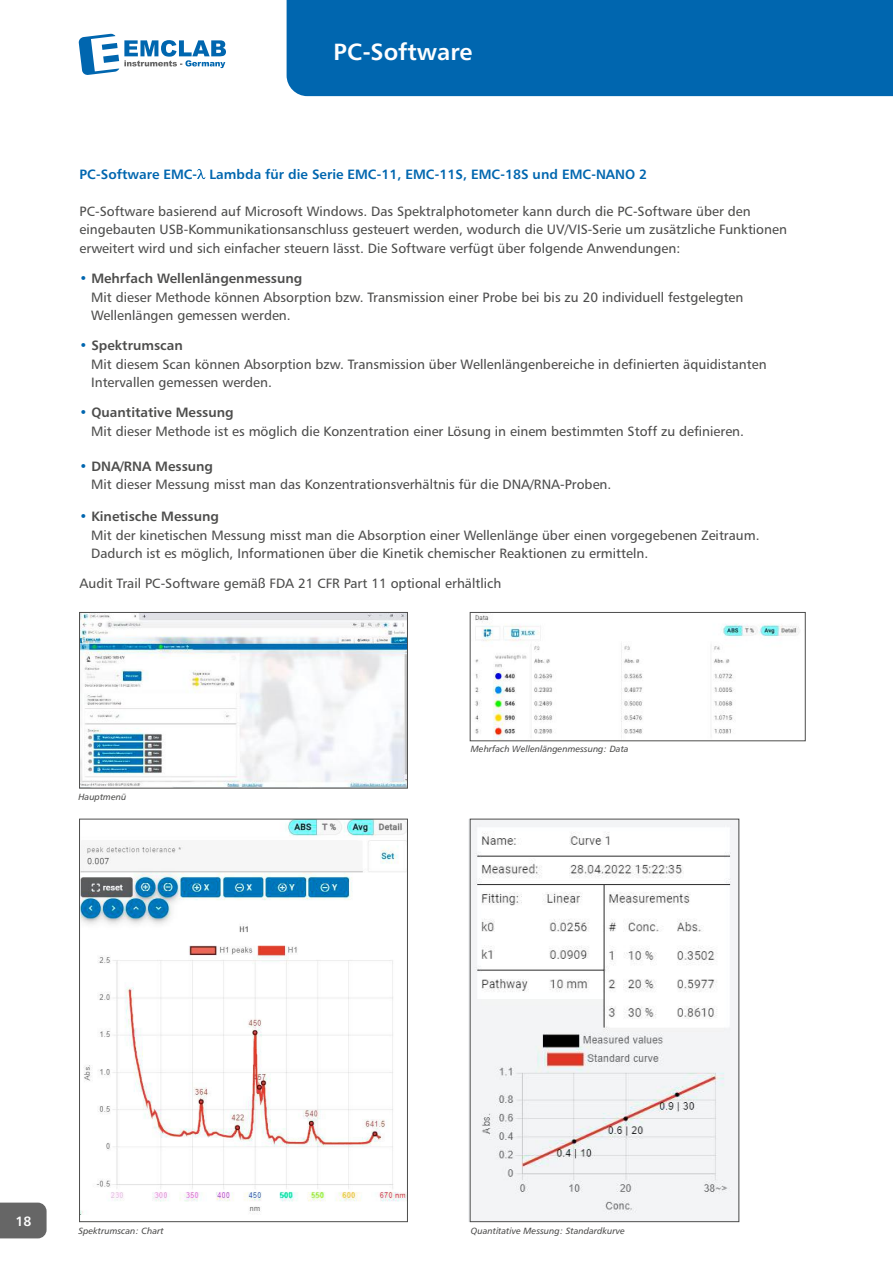
<style>
.page{position:relative;width:893px;height:1263px;background:#fff}
.page>*{position:absolute;margin:0;border:0;box-sizing:border-box;transform-origin:0 0}
.t1{font:23.4px "Humanist 777 BT Bold B";color:#fefefe}
.t2{font:13.5px/18.5px "Humanist 777 BT Roman B";color:#4d4d4c}
.t3{font:13.5px "Humanist 777 BT Bold B";color:#4d4d4c}
.t4{font:13.5px "Humanist 777 BT Bold B";color:#0066af}
.t5{font:13.5px "Humanist 777 BT Bold B";color:#fefefe}
.t6{font:9px "Humanist 777 BT Italic B";color:#4d4d4c}
.s1{font-family:"Humanist 777 BT Roman B";color:#0066af}
</style>
<div class="page">
<div style="left:287px;top:0;width:606px;height:96px;background:#0066af"></div>
<svg style="left:78px;top:34px;width:148px;height:41px"></svg>
<img style="left:81px;top:614px;width:325px;height:172px">
<img style="left:81px;top:821px;width:325px;height:393px">
<img style="left:469px;top:819px;width:268px;height:403px">
<img style="left:475px;top:614px;width:324px;height:125px">
<svg style="left:197px;top:169px;width:8px;height:10px"></svg>
<div style="left:79px;top:612px;width:329px;height:176px;border:1px solid #4d4d4c"></div>
<div style="left:79px;top:819px;width:329px;height:403px;border:1px solid #4d4d4c"></div>
<div style="left:470px;top:819px;width:269px;height:403px;border:1px solid #4d4d4c"></div>
<div style="left:470px;top:612px;width:336px;height:129px;border:1px solid #4d4d4c"></div>
<div style="left:0;top:1202px;width:47px;height:36px;background:#666"></div>
<h1 class="t1" style="left:334px;top:42px;width:140px">PC-Software</h1>
<p class="t4" style="left:80px;top:169px;width:569px">PC-Software EMC- Lambda für die Serie EMC-11, EMC-11S, EMC-18S und EMC-NANO 2</p>
<p class="t2" style="left:80px;top:203px;width:709px">PC-Software basierend auf Microsoft Windows. Das Spektralphotometer kann durch die PC-Software über den eingebauten USB-Kommunikationsanschluss gesteuert werden, wodurch die UV/VIS-Serie um zusätzliche Funktionen erweitert wird und sich einfacher steuern lässt. Die Software verfügt über folgende Anwendungen:</p>
<p class="t3" style="left:80px;top:273px;width:224px"><span class="s1">•</span> Mehrfach Wellenlängenmessung</p>
<p class="t2" style="left:91px;top:289px;width:654px">Mit dieser Methode können Absorption bzw. Transmission einer Probe bei bis zu 20 individuell festgelegten<br>Wellenlängen gemessen werden.</p>
<p class="t3" style="left:80px;top:340px;width:105px"><span class="s1">•</span> Spektrumscan</p>
<p class="t2" style="left:91px;top:356px;width:677px">Mit diesem Scan können Absorption bzw. Transmission über Wellenlängenbereiche in definierten äquidistanten<br>Intervallen gemessen werden.</p>
<p class="t3" style="left:80px;top:407px;width:156px"><span class="s1">•</span> Quantitative Messung</p>
<p class="t2" style="left:91px;top:423px;width:654px">Mit dieser Methode ist es möglich die Konzentration einer Lösung in einem bestimmten Stoff zu definieren.</p>
<p class="t3" style="left:80px;top:460px;width:135px"><span class="s1">•</span> DNA/RNA Messung</p>
<p class="t2" style="left:91px;top:476px;width:522px">Mit dieser Messung misst man das Konzentrationsverhältnis für die DNA/RNA-Proben.</p>
<p class="t3" style="left:80px;top:511px;width:141px"><span class="s1">•</span> Kinetische Messung</p>
<p class="t2" style="left:91px;top:527px;width:670px">Mit der kinetischen Messung misst man die Absorption einer Wellenlänge über einen vorgegebenen Zeitraum.<br>Dadurch ist es möglich, Informationen über die Kinetik chemischer Reaktionen zu ermitteln.</p>
<p class="t2" style="left:80px;top:575px;width:423px">Audit Trail PC-Software gemäß FDA 21 CFR Part 11 optional erhältlich</p>
<p class="t6" style="left:78px;top:793px;width:49px">Hauptmenü</p>
<p class="t6" style="left:471px;top:745px;width:159px">Mehrfach Wellenlängenmessung: Data</p>
<p class="t5" style="left:16px;top:1215px;width:18px">18</p>
<p class="t6" style="left:78px;top:1227px;width:87px">Spektrumscan: Chart</p>
<p class="t6" style="left:471px;top:1227px;width:156px">Quantitative Messung: Standardkurve</p>
</div>
